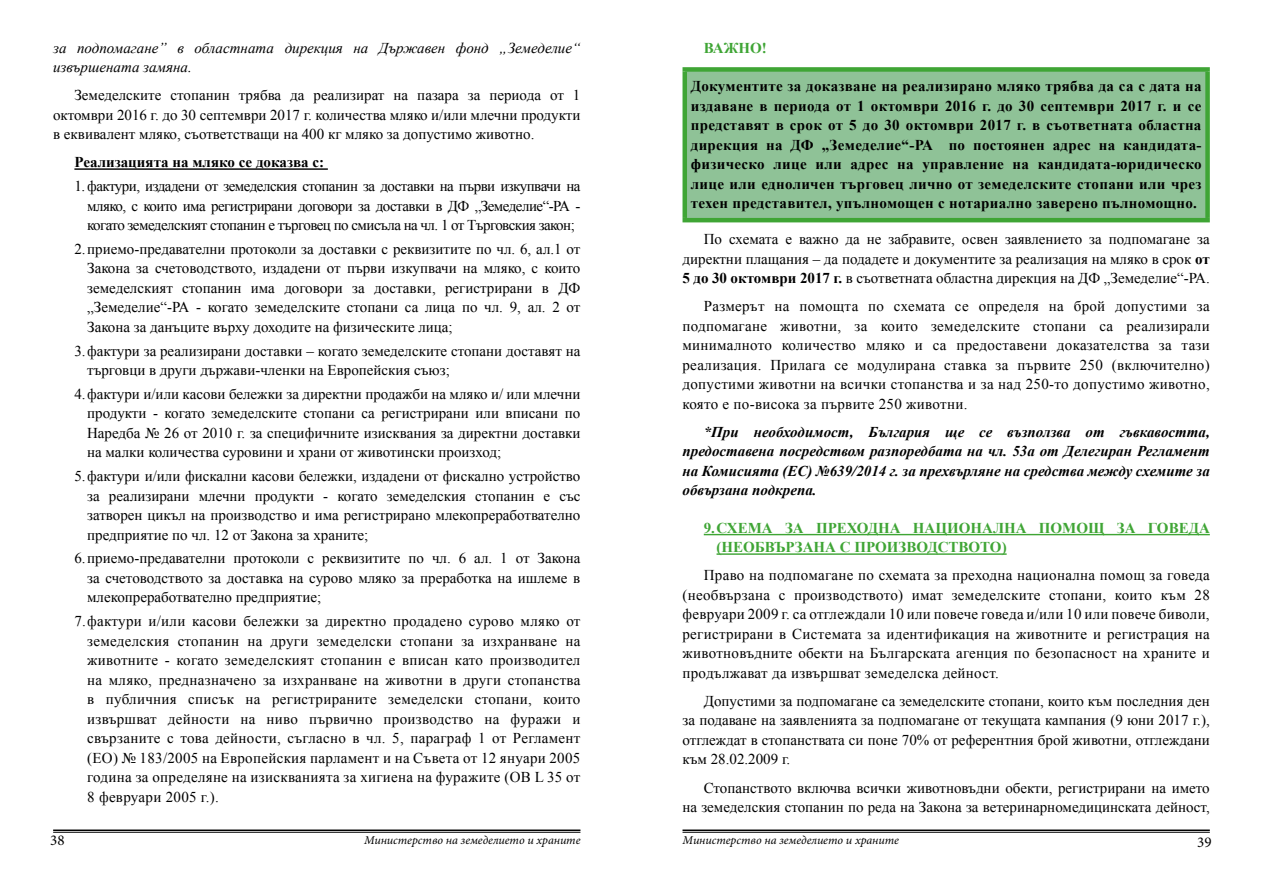
<style>
.page{position:relative;width:1263px;height:893px;background:#fff}
.page>*{position:absolute;margin:0;border:0;box-sizing:border-box;transform-origin:0 0}
.t1{font:15px/19.5px "Times New Roman";color:#000;text-align:justify}
.t2{font:700 15px/19.5px "Times New Roman";letter-spacing:.02em;color:#000;text-align:justify}
.t3{font:italic 700 15px/19.5px "Times New Roman";color:#000;text-align:justify}
.t4{font:italic 15px/19.5px "Times New Roman";color:#000}
.t5{font:700 15px/19.5px "Times New Roman";color:#3fa535}
.t6{font:700 15px "Times New Roman";color:#000}
.t7{font:15px "Minion Pro";color:#000}
.t8{font:italic 12px "Minion Pro";color:#000}
.s1{font-weight:700}
</style>
<div class="page">
<hr style="left:53px;top:829px;width:527px;height:2px;background:#000">
<hr style="left:53px;top:832px;width:527px;height:1px;background:#000">
<hr style="left:682px;top:829px;width:528px;height:2px;background:#000">
<hr style="left:682px;top:832px;width:528px;height:1px;background:#000">
<hr style="left:704px;top:534px;width:506px;height:1px;background:#3fa535">
<hr style="left:716px;top:553px;width:291px;height:2px;background:#3fa535">
<div style="left:685px;top:69px;width:522px;height:151px;background:#8fc297"></div>
<div style="left:682px;top:67px;width:528px;height:5px;background:#3fa535"></div>
<div style="left:682px;top:72px;width:5px;height:146px;background:#3fa535"></div>
<div style="left:1205px;top:72px;width:5px;height:146px;background:#3fa535"></div>
<hr style="left:682px;top:218px;width:528px;height:4px;background:#3fa535">
<hr style="left:74px;top:168px;width:254px;height:2px;background:#000">
<p class="t5" style="left:704px;top:38px;width:65px">ВАЖНО!</p>
<p class="t2" style="left:691px;top:76px;width:512px">Документите за доказване на реализирано мляко трябва да са с дата на издаване в периода от 1 октомври 2016 г. до 30 септември 2017 г. и се представят в срок от 5 до 30 октомври 2017 г. в съответната областна дирекция на ДФ „Земеделие“-РА по постоянен адрес на кандидата&shy;физическо лице или адрес на управление на кандидата-юридическо лице или едноличен търговец лично от земеделските стопани или чрез техен представител, упълномощен с нотариално заверено пълномощно.</p>
<p class="t1" style="left:682px;top:229px;width:529px;text-indent:21px">По схемата е важно да не забравите, освен заявлението за подпомагане за директни плащания – да подадете и документите за реализация на мляко в срок <span class="s1">от 5 до 30 октомври 2017 г.</span> в съответната областна дирекция на ДФ „Земеделие“-РА.</p>
<p class="t1" style="left:682px;top:296px;width:529px;text-indent:21px">Размерът на помощта по схемата се определя на брой допустими за подпомагане животни, за които земеделските стопани са реализирали минималното количество мляко и са предоставени доказателства за тази реализация. Прилага се модулирана ставка за първите 250 (включително) допустими животни на всички стопанства и за над 250-то допустимо животно, която е по-висока за първите 250 животни.</p>
<p class="t3" style="left:682px;top:422px;width:529px;text-indent:21px">*При необходимост, България ще се възползва от гъвкавостта, предоставена посредством разпоредбата на чл. 53а от Делегиран Регламент на Комисията (ЕС) №639/2014 г. за прехвърляне на средства между схемите за обвързана подкрепа.</p>
<p class="t5" style="left:716px;top:518px;width:495px;text-indent:-13px">9.СХЕМА ЗА ПРЕХОДНА НАЦИОНАЛНА ПОМОЩ ЗА ГОВЕДА (НЕОБВЪРЗАНА С ПРОИЗВОДСТВОТО)</p>
<p class="t1" style="left:682px;top:565px;width:529px;text-indent:21px">Право на подпомагане по схемата за преходна национална помощ за говеда (необвързана с производството) имат земеделските стопани, които към 28 февруари 2009 г. са отглеждали 10 или повече говеда и/или 10 или повече биволи, регистрирани в Системата за идентификация на животните и регистрация на животновъдните обекти на Българската агенция по безопасност на храните и продължават да извършват земеделска дейност.</p>
<p class="t1" style="left:682px;top:691px;width:529px;text-indent:21px">Допустими за подпомагане са земеделските стопани, които към последния ден за подаване на заявленията за подпомагане от текущата кампания (9 юни 2017 г.), отглеждат в стопанствата си поне 70% от референтния брой животни, отглеждани към 28.02.2009 г.</p>
<p class="t1" style="left:682px;top:777px;width:529px;text-align:right">Стопанството включва всички животновъдни обекти, регистрирани на името<br>на земеделския стопанин по реда на Закона за ветеринарномедицинската дейност,</p>
<p class="t4" style="left:53px;top:38px;width:529px">за подпомагане” в областната дирекция на Държавен фонд „Земеделие“ извършената замяна.</p>
<p class="t1" style="left:53px;top:85px;width:529px;text-indent:21px">Земеделските стопанин трябва да реализират на пазара за периода от 1 октомври 2016 г. до 30 септември 2017 г. количества мляко и/или млечни продукти в еквивалент мляко, съответстващи на 400 кг мляко за допустимо животно.</p>
<p class="t6" style="left:74px;top:152px;width:251px">Реализацията на мляко се доказва с:</p>
<p class="t1" style="left:87px;top:176px;width:495px;text-indent:-13px">1. фактури, издадени от земеделския стопанин за доставки на първи изкупвачи на мляко, с които има регистрирани договори за доставки в ДФ „Земеделие“-РА - когато земеделският стопанин е търговец по смисъла на чл. 1 от Търговския закон;</p>
<p class="t1" style="left:87px;top:239px;width:495px;text-indent:-13px">2.приемо-предавателни протоколи за доставки с реквизитите по чл. 6, ал.1 от Закона за счетоводството, издадени от първи изкупвачи на мляко, с които земеделският стопанин има договори за доставки, регистрирани в ДФ „Земеделие“-РА - когато земеделските стопани са лица по чл. 9, ал. 2 от Закона за данъците върху доходите на физическите лица;</p>
<p class="t1" style="left:87px;top:341px;width:495px;text-indent:-13px">3.фактури за реализирани доставки – когато земеделските стопани доставят на търговци в други държави-членки на Европейския съюз;</p>
<p class="t1" style="left:87px;top:384px;width:495px;text-indent:-13px">4.фактури и/или касови бележки за директни продажби на мляко и/ или млечни продукти - когато земеделските стопани са регистрирани или вписани по Наредба № 26 от 2010 г. за специфичните изисквания за директни доставки на малки количества суровини и храни от животински произход;</p>
<p class="t1" style="left:87px;top:466px;width:495px;text-indent:-13px">5.фактури и/или фискални касови бележки, издадени от фискално устройство за реализирани млечни продукти - когато земеделския стопанин е със затворен цикъл на производство и има регистрирано млекопреработвателно предприятие по чл. 12 от Закона за храните;</p>
<p class="t1" style="left:87px;top:548px;width:495px;text-indent:-13px">6.приемо-предавателни протоколи с реквизитите по чл. 6 ал. 1 от Закона за счетоводството за доставка на сурово мляко за преработка на ишлеме в млекопреработвателно предприятие;</p>
<p class="t1" style="left:87px;top:611px;width:495px;text-indent:-13px">7.фактури и/или касови бележки за директно продадено сурово мляко от земеделския стопанин на други земеделски стопани за изхранване на животните - когато земеделският стопанин е вписан като производител на мляко, предназначено за изхранване на животни в други стопанства в публичния списък на регистрираните земеделски стопани, които извършват дейности на ниво първично производство на фуражи и свързаните с това дейности, съгласно в чл. 5, параграф 1 от Регламент (ЕО) № 183/2005 на Европейския парламент и на Съвета от 12 януари 2005 година за определяне на изискванията за хигиена на фуражите (ОВ L 35 от 8 февруари 2005 г.).</p>
<p class="t8" style="left:364px;top:832px;width:218px">Министерство на земеделието и храните</p>
<p class="t8" style="left:682px;top:832px;width:218px">Министерство на земеделието и храните</p>
<p class="t7" style="left:50px;top:831px;width:16px">38</p>
<p class="t8" style="left:279px;top:832px;width:303px">Дирекция „Директни плащания и сх и за качество“, МЗХ</p>
<p class="t8" style="left:682px;top:832px;width:303px">Дирекция „Директни плащания и схеми за качество“, МЗХ</p>
<p class="t7" style="left:1197px;top:832px;width:16px">39</p>
</div>
